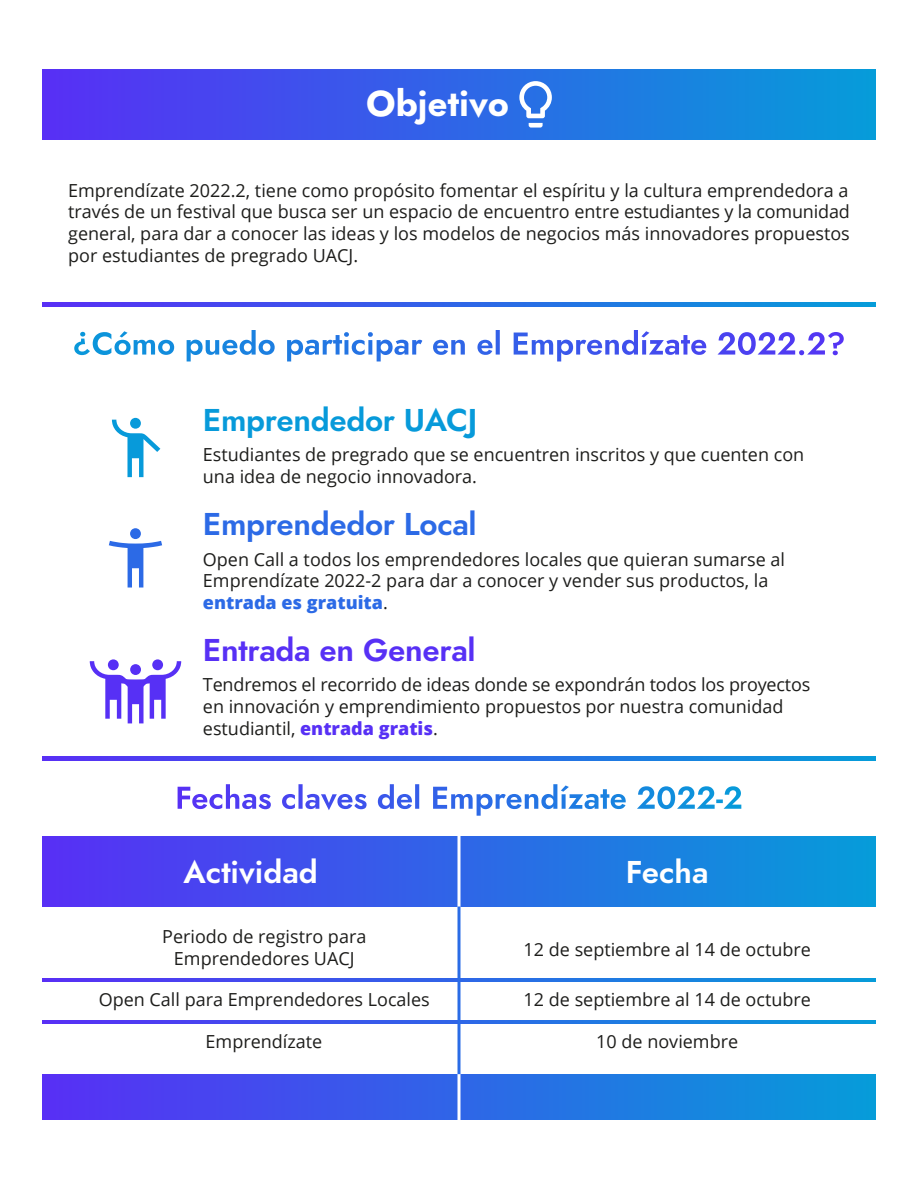
<style>
.page{position:relative;width:918px;height:1188px;background:#fff}
.page>*{position:absolute;margin:0;border:0;box-sizing:border-box;transform-origin:0 0}
.t1{font:700 36px "Jost";color:#fff}
.t2{font:31.5px "Jost Semi";letter-spacing:-.01em;color:#2c6ae6}
.t3{font:31.5px "Jost Semi";letter-spacing:-.01em;color:#5730f5}
.t4{font:31.5px "Jost Semi";letter-spacing:-.01em;color:#079ada}
.t5{font:31.5px "Jost Semi";color:#fff}
.t6{font:18px/21.6px "Open Sans";color:#1d1d1b}
.s1{font-weight:800;color:#2c6ae6}
.s2{font-weight:800;color:#5730f5}
</style>
<div class="page">
<div style="left:43px;top:70px;width:832px;height:69px;background:linear-gradient(to right,#582ff5,#069cd9)"></div>
<div style="left:43px;top:837px;width:832px;height:70px;background:linear-gradient(to right,#582ff5,#069cd9)"></div>
<div style="left:43px;top:1074px;width:832px;height:45px;background:linear-gradient(to right,#582ff5,#069cd9)"></div>
<svg style="left:43px;top:303px;width:832px;height:3px"></svg>
<svg style="left:43px;top:757px;width:832px;height:3px"></svg>
<svg style="left:519px;top:81px;width:33px;height:47px"></svg>
<svg style="left:80px;top:330px;width:764px;height:25px"></svg>
<svg style="left:226px;top:784px;width:515px;height:25px"></svg>
<svg style="left:112px;top:418px;width:48px;height:59px"></svg>
<svg style="left:109px;top:528px;width:53px;height:60px"></svg>
<svg style="left:90px;top:659px;width:91px;height:64px"></svg>
<hr style="left:458px;top:830px;width:3px;height:82px;background:#fff">
<hr style="left:458px;top:1068px;width:3px;height:56px;background:#fff">
<hr style="left:458px;top:907px;width:2px;height:167px;background:#2a6ce6">
<svg style="left:461px;top:979px;width:414px;height:3px"></svg>
<svg style="left:43px;top:979px;width:414px;height:3px"></svg>
<svg style="left:461px;top:1020px;width:414px;height:4px"></svg>
<svg style="left:43px;top:1020px;width:414px;height:4px"></svg>
<h1 class="t1" style="left:366px;top:78px;width:144px">Objetivo</h1>
<p class="t6" style="left:68px;top:179px;width:783px;text-align:justify">Emprendízate 2022.2, tiene como propósito fomentar el espíritu y la cultura emprendedora a través de un festival que busca ser un espacio de encuentro entre estudiantes y la comunidad general, para dar a conocer las ideas y los modelos de negocios más innovadores propuestos por estudiantes de pregrado UACJ.</p>
<h2 class="t4" style="left:203px;top:398px;width:276px">Emprendedor UACJ</h2>
<p class="t6" style="left:203px;top:443px;width:603px">Estudiantes de pregrado que se encuentren inscritos y que cuenten con una idea de negocio innovadora.</p>
<h2 class="t2" style="left:203px;top:502px;width:275px">Emprendedor Local</h2>
<p class="t6" style="left:203px;top:548px;width:584px">Open Call a todos los emprendedores locales que quieran sumarse al<br>Emprendízate 2022-2 para dar a conocer y vender sus productos, la <span class="s1">entrada es gratuita</span>.</p>
<h2 class="t3" style="left:203px;top:628px;width:274px">Entrada en General</h2>
<p class="t6" style="left:203px;top:674px;width:609px">Tendremos el recorrido de ideas donde se expondrán todos los proyectos en innovación y emprendimiento propuestos por nuestra comunidad estudiantil, <span class="s2">entrada gratis</span>.</p>
<h2 class="t5" style="left:184px;top:850px;width:136px">Actividad</h2>
<h2 class="t5" style="left:626px;top:850px;width:84px">Fecha</h2>
<p class="t6" style="left:162px;top:925px;width:206px;text-align:center">Periodo de registro para<br>Emprendedores UACJ</p>
<p class="t6" style="left:524px;top:938px;width:289px">12 de septiembre al 14 de octubre</p>
<p class="t6" style="left:99px;top:989px;width:333px">Open Call para Emprendedores Locales</p>
<p class="t6" style="left:524px;top:989px;width:289px">12 de septiembre al 14 de octubre</p>
<p class="t6" style="left:206px;top:1030px;width:118px">Emprendízate</p>
<p class="t6" style="left:596px;top:1030px;width:143px">10 de noviembre</p>
</div>
